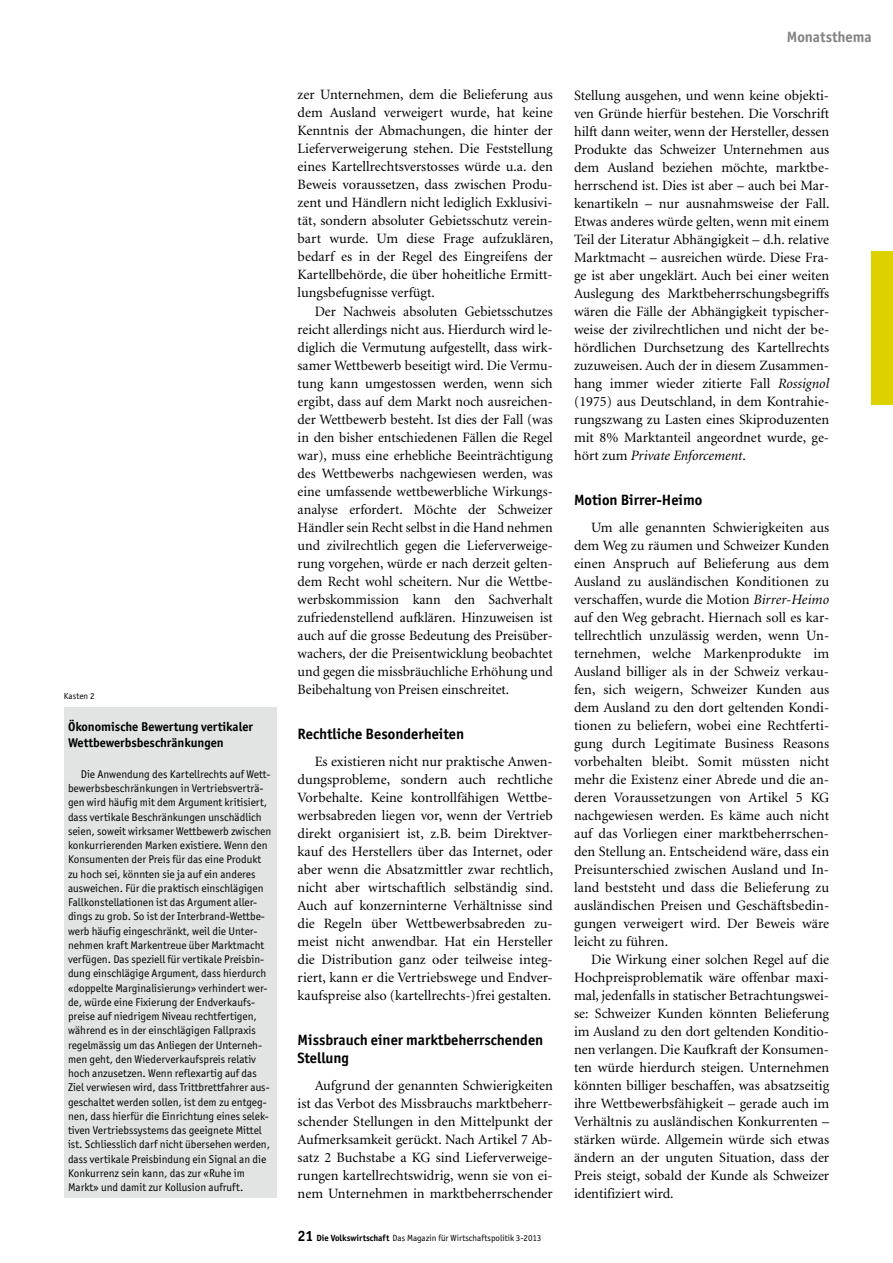
<style>
.page{position:relative;width:893px;height:1263px;background:#fff}
.page>*{position:absolute;margin:0;border:0;box-sizing:border-box;transform-origin:0 0}
.t1{font:700 15px/18px "Officina San ITC";color:#000}
.t2{font:700 15px "Officina San ITC";color:#818181}
.t3{font:14.25px/18px "Minion";color:#000;text-align:justify}
.t4{font:700 12.75px/16.5px "Officina San ITC";color:#000}
.t5{font:11.25px/14.2px "Officina San ITC";color:#000}
.t6{font:9px "Officina San ITC";color:#000}
.s1{font-weight:700;font-size:15px}
.s2{font-weight:700}
.s3{font-style:italic}
</style>
<div class="page">
<div style="left:872px;top:252px;width:21px;height:153px;background:#ddd200"></div>
<div style="left:64px;top:707px;width:212px;height:490px;background:#e2e3e3"></div>
<p class="t6" style="left:64px;top:691px;width:32px">Kasten 2</p>
<p class="t4" style="left:68px;top:718px;width:186px">Ökonomische Bewertung vertikaler<br>Wettbewerbsbeschränkungen</p>
<p class="t5" style="left:68px;top:767px;width:205px;text-indent:13px">Die Anwendung des Kartellrechts auf Wett&shy;bewerbsbeschränkungen in Vertriebsverträ&shy;gen wird häufig mit dem Argument kritisiert, dass vertikale Beschränkungen unschädlich seien, soweit wirksamer Wettbewerb zwischen konkurrierenden Marken existiere. Wenn den Konsumenten der Preis für das eine Produkt zu hoch sei, könnten sie ja auf ein anderes ausweichen. Für die praktisch einschlägigen Fallkonstellationen ist das Argument aller&shy;dings zu grob. So ist der Interbrand-Wettbe&shy;werb häufig eingeschränkt, weil die Unter&shy;nehmen kraft Markentreue über Marktmacht verfügen. Das speziell für vertikale Preisbin&shy;dung einschlägige Argument, dass hierdurch «doppelte Marginalisierung» verhindert wer&shy;de, würde eine Fixierung der Endverkaufs&shy;preise auf niedrigem Niveau rechtfertigen, während es in der einschlägigen Fallpraxis regelmässig um das Anliegen der Unterneh&shy;men geht, den Wiederverkaufspreis relativ hoch anzusetzen. Wenn reflexartig auf das Ziel verwiesen wird, dass Trittbrettfahrer aus&shy;geschaltet werden sollen, ist dem zu entgeg&shy;nen, dass hierfür die Einrichtung eines selek&shy;tiven Vertriebssystems das geeignete Mittel ist. Schliesslich darf nicht übersehen werden, dass vertikale Preisbindung ein Signal an die Konkurrenz sein kann, das zur «Ruhe im Markt» und damit zur Kollusion aufruft.</p>
<p class="t3" style="left:298px;top:86px;width:257px">zer Unternehmen, dem die Belieferung aus dem Ausland verweigert wurde, hat keine Kenntnis der Abmachungen, die hinter der Lieferverweigerung stehen. Die Feststellung eines Kartellrechtsverstosses würde u.a. den Beweis voraussetzen, dass zwischen Produ&shy;zent und Händlern nicht lediglich Exklusivi&shy;tät, sondern absoluter Gebietsschutz verein&shy;bart wurde. Um diese Frage aufzuklären, bedarf es in der Regel des Eingreifens der Kartellbehörde, die über hoheitliche Ermitt&shy;lungsbefugnisse verfügt.</p>
<p class="t3" style="left:298px;top:302px;width:257px;text-indent:17px">Der Nachweis absoluten Gebietsschutzes reicht allerdings nicht aus. Hierdurch wird le&shy;diglich die Vermutung aufgestellt, dass wirk&shy;samer Wettbewerb beseitigt wird. Die Vermu&shy;tung kann umgestossen werden, wenn sich ergibt, dass auf dem Markt noch ausreichen&shy;der Wettbewerb besteht. Ist dies der Fall (was in den bisher entschiedenen Fällen die Regel war), muss eine erhebliche Beeinträchtigung des Wettbewerbs nachgewiesen werden, was eine umfassende wettbewerbliche Wirkungs&shy;analyse erfordert. Möchte der Schweizer Händler sein Recht selbst in die Hand nehmen und zivilrechtlich gegen die Lieferverweige&shy;rung vorgehen, würde er nach derzeit gelten&shy;dem Recht wohl scheitern. Nur die Wettbe&shy;werbskommission kann den Sachverhalt zufriedenstellend aufklären. Hinzuweisen ist auch auf die grosse Bedeutung des Preisüber&shy;wachers, der die Preisentwicklung beobachtet und gegen die missbräuchliche Erhöhung und Beibehaltung von Preisen einschreitet.</p>
<p class="t1" style="left:298px;top:724px;width:168px">Rechtliche Besonderheiten</p>
<p class="t3" style="left:298px;top:752px;width:257px;text-indent:17px">Es existieren nicht nur praktische Anwen&shy;dungsprobleme, sondern auch rechtliche Vorbehalte. Keine kontrollfähigen Wettbe&shy;werbsabreden liegen vor, wenn der Vertrieb direkt organisiert ist, z.B. beim Direktver&shy;kauf des Herstellers über das Internet, oder aber wenn die Absatzmittler zwar rechtlich, nicht aber wirtschaftlich selbständig sind.<br>Auch auf konzerninterne Verhältnisse sind die Regeln über Wettbewerbsabreden zu&shy;meist nicht anwendbar. Hat ein Hersteller die Distribution ganz oder teilweise integ&shy;riert, kann er die Vertriebswege und Endver&shy;kaufspreise also (kartellrechts-)frei gestalten.</p>
<p class="t1" style="left:298px;top:1030px;width:247px">Missbrauch einer marktbeherrschenden<br>Stellung</p>
<p class="t3" style="left:298px;top:1076px;width:257px;text-indent:17px">Aufgrund der genannten Schwierigkeiten ist das Verbot des Missbrauchs marktbeherr&shy;schender Stellungen in den Mittelpunkt der Aufmerksamkeit gerückt. Nach Artikel 7 Ab&shy;satz 2 Buchstabe a KG sind Lieferverweige&shy;rungen kartellrechtswidrig, wenn sie von ei&shy;nem Unternehmen in marktbeherrschender</p>
<p class="t6" style="left:298px;top:1232px;width:245px"><span class="s1">21</span> <span class="s2">Die Volkswirtschaft</span> Das Magazin für Wirtschaftspolitik 3-2013</p>
<p class="t2" style="left:787px;top:27px;width:86px">Monatsthema</p>
<p class="t3" style="left:574px;top:86px;width:257px">Stellung ausgehen, und wenn keine objekti&shy;ven Gründe hierfür bestehen. Die Vorschrift hilft dann weiter, wenn der Hersteller, dessen Produkte das Schweizer Unternehmen aus dem Ausland beziehen möchte, marktbe&shy;herrschend ist. Dies ist aber – auch bei Mar&shy;kenartikeln – nur ausnahmsweise der Fall.<br>Etwas anderes würde gelten, wenn mit einem Teil der Literatur Abhängigkeit – d.h. relative Marktmacht – ausreichen würde. Diese Fra&shy;ge ist aber ungeklärt. Auch bei einer weiten Auslegung des Marktbeherrschungsbegriffs wären die Fälle der Abhängigkeit typischer&shy;weise der zivilrechtlichen und nicht der be&shy;hördlichen Durchsetzung des Kartellrechts zuzuweisen. Auch der in diesem Zusammen&shy;hang immer wieder zitierte Fall <span class="s3">Rossignol </span>(1975) aus Deutschland, in dem Kontrahie&shy;rungszwang zu Lasten eines Skiproduzenten mit 8% Marktanteil angeordnet wurde, ge&shy;hört zum <span class="s3">Private Enforcement</span>.</p>
<p class="t1" style="left:574px;top:490px;width:130px">Motion Birrer-Heimo</p>
<p class="t3" style="left:574px;top:518px;width:257px;text-indent:17px">Um alle genannten Schwierigkeiten aus dem Weg zu räumen und Schweizer Kunden einen Anspruch auf Belieferung aus dem Ausland zu ausländischen Konditionen zu verschaffen, wurde die Motion <span class="s3">Birrer-Heimo </span>auf den Weg gebracht. Hiernach soll es kar&shy;tellrechtlich unzulässig werden, wenn Un&shy;ternehmen, welche Markenprodukte im Ausland billiger als in der Schweiz verkau&shy;fen, sich weigern, Schweizer Kunden aus dem Ausland zu den dort geltenden Kondi&shy;tionen zu beliefern, wobei eine Rechtferti&shy;gung durch Legitimate Business Reasons vorbehalten bleibt. Somit müssten nicht mehr die Existenz einer Abrede und die an&shy;deren Voraussetzungen von Artikel 5 KG nachgewiesen werden. Es käme auch nicht auf das Vorliegen einer marktbeherrschen&shy;den Stellung an. Entscheidend wäre, dass ein Preisunterschied zwischen Ausland und In&shy;land beststeht und dass die Belieferung zu ausländischen Preisen und Geschäftsbedin&shy;gungen verweigert wird. Der Beweis wäre leicht zu führen.</p>
<p class="t3" style="left:574px;top:950px;width:257px;text-indent:17px">Die Wirkung einer solchen Regel auf die Hochpreisproblematik wäre offenbar maxi&shy;mal, jedenfalls in statischer Betrachtungswei&shy;se: Schweizer Kunden könnten Belieferung im Ausland zu den dort geltenden Konditio&shy;nen verlangen. Die Kaufkraft der Konsumen&shy;ten würde hierdurch steigen. Unternehmen könnten billiger beschaffen, was absatzseitig ihre Wettbewerbsfähigkeit – gerade auch im Verhältnis zu ausländischen Konkurrenten – stärken würde. Allgemein würde sich etwas ändern an der unguten Situation, dass der Preis steigt, sobald der Kunde als Schweizer identifiziert wird.</p>
</div>
